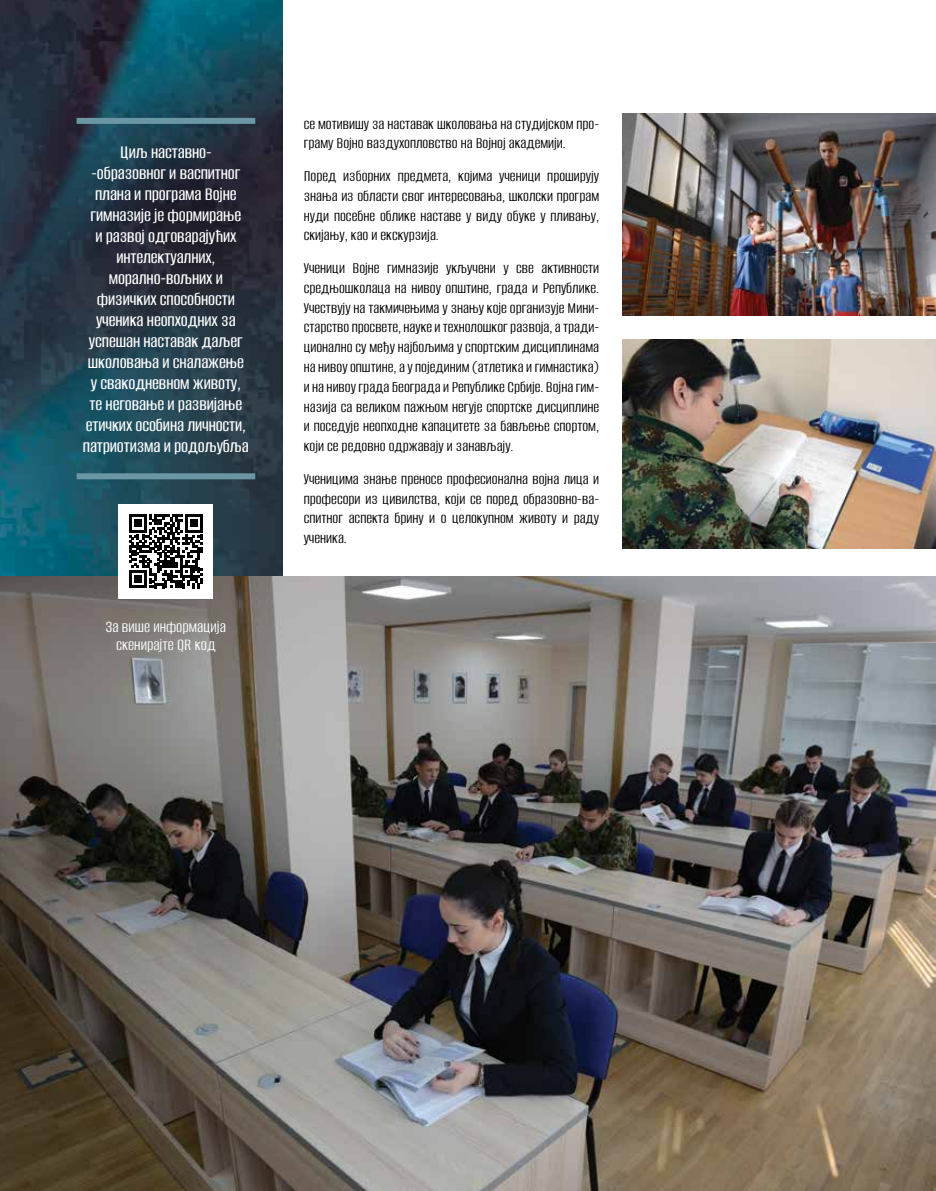
<style>
.page{position:relative;width:936px;height:1191px;background:#fff}
.page>*{position:absolute;margin:0;border:0;box-sizing:border-box;transform-origin:0 0}
.t1{font:100 19.5px/21px "Alumni Sans";letter-spacing:-.005em;color:#fff;text-align:center}
.t2{font:100 17.4px/18.3px "Alumni Sans";color:#fff;text-align:center}
.t3{font:100 16.5px/19.8px "Alumni Sans";color:#000;text-align:justify}
</style>
<div class="page">
<img style="left:0;top:0;width:282px;height:576px">
<img style="left:622px;top:339px;width:313px;height:210px">
<img style="left:0;top:576px;width:935px;height:615px">
<img style="left:622px;top:114px;width:313px;height:202px">
<div style="left:77px;top:118px;width:178px;height:6px;background:#6b97a5"></div>
<div style="left:77px;top:473px;width:178px;height:6px;background:#6b97a5"></div>
<div style="left:119px;top:504px;width:94px;height:94px;background:#fff"></div>
<svg style="left:129px;top:514px;width:74px;height:74px"></svg>
<p class="t1" style="left:83px;top:142px;width:167px">Циљ наставно--образовног и васпитног плана и програма Војне гимназије је формирање<br>и развој одговарајућих интелектуалних, морално-вољних и физичких способности ученика неопходних за успешан наставак даљег школовања и сналажење у свакодневном животу, те неговање и развијање етичких особина личности, патриотизма и родољубља</p>
<p class="t2" style="left:106px;top:618px;width:121px">За више информација скенирајте QR код</p>
<p class="t3" style="left:304px;top:114px;width:297px">се мотивишу за наставак школовања на студијском про&shy;граму Војно ваздухопловство на Војној академији.</p>
<p class="t3" style="left:304px;top:167px;width:297px">Поред изборних предмета, којима ученици проширују знања из области свог интересовања, школски програм нуди посебне облике наставе у виду обуке у пливању, скијању, као и екскурзија.</p>
<p class="t3" style="left:304px;top:259px;width:297px">Ученици Војне гимназије укључени у све активности средњошколаца на нивоу општине, града и Републике.<br>Учествују на такмичењима у знању које организује Мини&shy;старство просвете, науке и технолошког развоја, а тради&shy;ционално су међу најбољима у спортским дисциплинама на нивоу општине, а у појединим (атлетика и гимнастика) и на нивоу града Београда и Републике Србије. Војна гим&shy;назија са великом пажњом негује спортске дисциплине и поседује неопходне капацитете за бављење спортом, који се редовно одржавају и занављају.</p>
<p class="t3" style="left:304px;top:470px;width:297px">Ученицима знање преносе професионална војна лица и професори из цивилства, који се поред образовно-ва&shy;спитног аспекта брину и о целокупном животу и раду ученика.</p>
</div>
